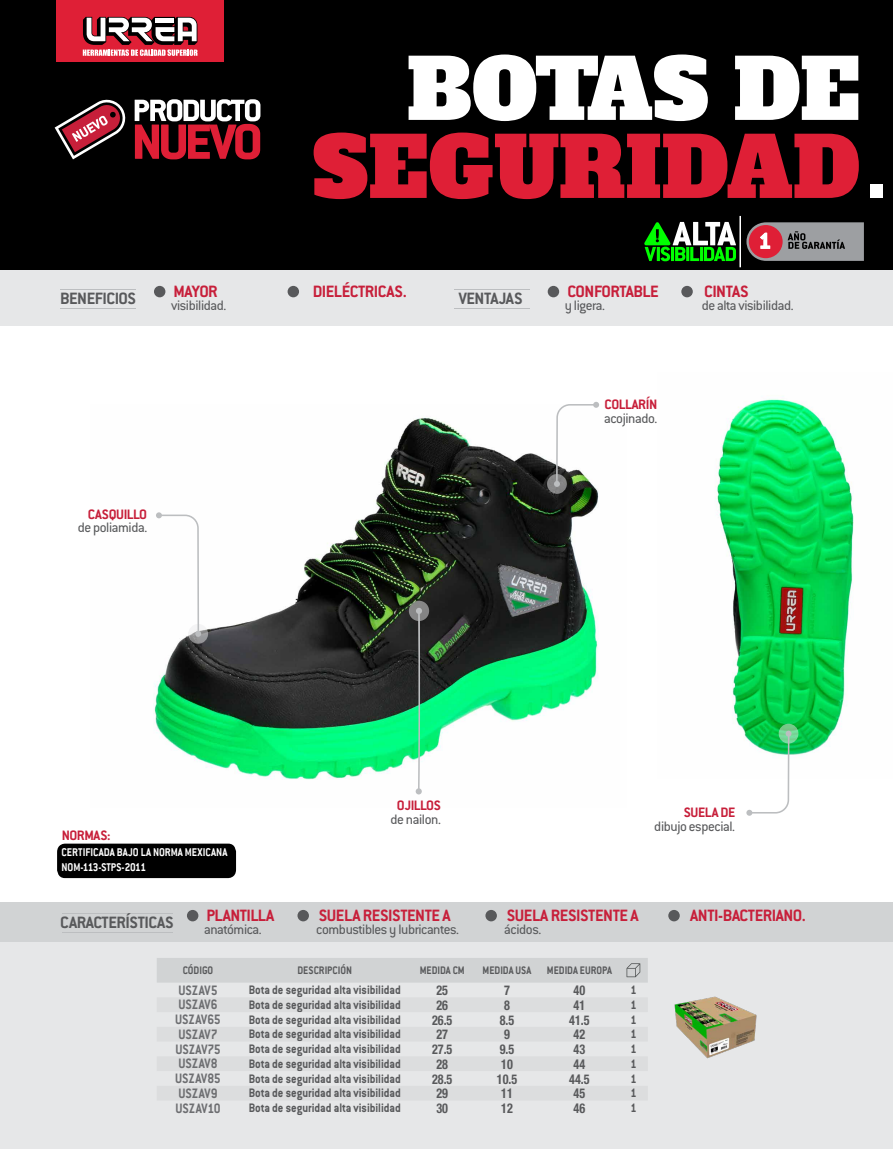
<style>
.page{position:relative;width:893px;height:1149px;background:#fff}
.page>*{position:absolute;margin:0;border:0;box-sizing:border-box;transform-origin:0 0}
.t1{font:82.5px/78px "Alfa Slab One";letter-spacing:-.005em;color:#df1f36}
.t2{font:700 18px "Conduit ITC Std";letter-spacing:-.025em;color:#c71f3a}
.t3{font:700 18px "Conduit ITC Std";letter-spacing:-.025em;color:#58595b}
.t4{font:15px "Conduit ITC Std";letter-spacing:-.025em;color:#58595b}
.t5{font:700 15px "Conduit ITC Std";color:#6d6e71;scale:.9 1}
.t6{font:700 15px "Conduit ITC Std";letter-spacing:-.025em;color:#c71f3a}
.t7{font:700 13.5px "Conduit ITC Std";color:#58595b;scale:.9 1}
.t8{font:700 condensed 13.5px "Helvetica Neue";color:#58595b;scale:.9 1}
.t9{font:700 12.3px/14.9px "Conduit ITC";color:#fff;scale:.9 1}
.t10{font:700 12px "Conduit ITC Std";color:#58595b;scale:.9 1}
.s1{color:#fff}
</style>
<div class="page">
<div style="left:0;top:902px;width:893px;height:47px;background:#d1d3d4"></div>
<div style="left:0;top:942px;width:893px;height:206px;background:#e6e7e8"></div>
<div style="left:0;top:270px;width:893px;height:56px;background:#e6e7e8"></div>
<div style="left:0;top:0;width:893px;height:270px;background:#000"></div>
<svg style="left:135px;top:99px;width:125px;height:60px"></svg>
<svg style="left:55px;top:99px;width:71px;height:60px"></svg>
<img style="left:154px;top:417px;width:445px;height:378px">
<img style="left:715px;top:396px;width:139px;height:359px">
<div style="left:157px;top:958px;width:491px;height:24px;background:#d1d3d4"></div>
<hr style="left:62px;top:913px;width:111px;height:1px;background:#bcbec0">
<hr style="left:62px;top:931px;width:111px;height:1px;background:#bcbec0">
<div style="left:187px;top:909px;width:11px;height:12px;background:#58595b;border-radius:50%"></div>
<div style="left:297px;top:909px;width:12px;height:12px;background:#58595b;border-radius:50%"></div>
<div style="left:485px;top:909px;width:12px;height:12px;background:#58595b;border-radius:50%"></div>
<div style="left:668px;top:909px;width:12px;height:12px;background:#58595b;border-radius:50%"></div>
<hr style="left:454px;top:289px;width:76px;height:1px;background:#bcbec0">
<hr style="left:454px;top:308px;width:76px;height:1px;background:#bcbec0">
<div style="left:548px;top:286px;width:11px;height:11px;background:#58595b;border-radius:50%"></div>
<div style="left:681px;top:286px;width:12px;height:11px;background:#58595b;border-radius:50%"></div>
<hr style="left:60px;top:289px;width:76px;height:1px;background:#bcbec0">
<hr style="left:60px;top:308px;width:76px;height:1px;background:#bcbec0">
<div style="left:154px;top:286px;width:11px;height:11px;background:#58595b;border-radius:50%"></div>
<div style="left:288px;top:286px;width:11px;height:11px;background:#58595b;border-radius:50%"></div>
<img style="left:674px;top:996px;width:83px;height:63px">
<hr style="left:739px;top:216px;width:2px;height:51px;background:#fff">
<svg style="left:644px;top:222px;width:92px;height:39px"></svg>
<svg style="left:746px;top:222px;width:118px;height:39px;background:#98787e"></svg>
<svg style="left:188px;top:623px;width:20px;height:20px"></svg>
<svg style="left:156px;top:512px;width:45px;height:124px"></svg>
<div style="left:409px;top:600px;width:20px;height:21px;background:linear-gradient(to right,#888b87,#858486);border-radius:50%"></div>
<svg style="left:416px;top:607px;width:6px;height:187px"></svg>
<div style="left:547px;top:474px;width:20px;height:19px;background:#868686;border-radius:50%"></div>
<svg style="left:554px;top:401px;width:45px;height:86px"></svg>
<svg style="left:779px;top:723px;width:19px;height:20px"></svg>
<svg style="left:746px;top:730px;width:45px;height:85px"></svg>
<div style="left:57px;top:843px;width:179px;height:34px;background:#000;border-radius:8px"></div>
<div style="left:56px;top:0;width:168px;height:62px;background:#df1f36"></div>
<svg style="left:83px;top:17px;width:115px;height:39px"></svg>
<h2 class="t3" style="left:60px;top:288px;width:77px">BENEFICIOS</h2>
<h1 class="t1" style="left:312px;top:52px;width:576px;text-indent:95px"><span class="s1">BOTAS DE<br></span>SEGURIDAD<span class="s1">.</span></h1>
<h2 class="t2" style="left:174px;top:281px;width:46px">MAYOR</h2>
<h2 class="t2" style="left:313px;top:281px;width:96px">DIELÉCTRICAS.</h2>
<p class="t4" style="left:171px;top:296px;width:57px">visibilidad.</p>
<h2 class="t3" style="left:459px;top:288px;width:65px">VENTAJAS</h2>
<h2 class="t2" style="left:567px;top:281px;width:93px">CONFORTABLE</h2>
<h2 class="t2" style="left:704px;top:281px;width:46px">CINTAS</h2>
<p class="t4" style="left:565px;top:296px;width:42px">y ligera.</p>
<p class="t4" style="left:702px;top:296px;width:93px">de alta visibilidad.</p>
<p class="t6" style="left:88px;top:505px;width:61px">CASQUILLO</p>
<p class="t4" style="left:78px;top:518px;width:71px">de poliamida.</p>
<p class="t6" style="left:605px;top:395px;width:54px">COLLARÍN</p>
<p class="t4" style="left:604px;top:409px;width:55px">acojinado.</p>
<p class="t6" style="left:62px;top:826px;width:50px">NORMAS:</p>
<p class="t9" style="left:62px;top:844px;width:186px">CERTIFICADA BAJO LA NORMA MEXICANA<br>NOM-113-STPS-2011</p>
<p class="t6" style="left:397px;top:796px;width:45px">OJILLOS</p>
<p class="t4" style="left:391px;top:809px;width:52px">de nailon.</p>
<p class="t6" style="left:684px;top:803px;width:53px">SUELA DE</p>
<p class="t4" style="left:654px;top:816px;width:82px">dibujo especial.</p>
<h2 class="t3" style="left:60px;top:911px;width:115px">CARACTERÍSTICAS</h2>
<h2 class="t2" style="left:207px;top:904px;width:69px">PLANTILLA</h2>
<h2 class="t2" style="left:319px;top:904px;width:133px">SUELA RESISTENTE A</h2>
<h2 class="t2" style="left:507px;top:904px;width:133px">SUELA RESISTENTE A</h2>
<h2 class="t2" style="left:690px;top:904px;width:117px">ANTI-BACTERIANO.</h2>
<p class="t4" style="left:204px;top:919px;width:59px">anatómica.</p>
<p class="t4" style="left:316px;top:919px;width:144px">combustibles y lubricantes.</p>
<p class="t4" style="left:504px;top:919px;width:39px">ácidos.</p>
<p class="t10" style="left:183px;top:962px;width:35px">CÓDIGO</p>
<p class="t10" style="left:297px;top:962px;width:62px">DESCRIPCIÓN</p>
<p class="t10" style="left:420px;top:962px;width:52px">MEDIDA CM</p>
<p class="t10" style="left:483px;top:962px;width:56px">MEDIDA USA</p>
<p class="t10" style="left:547px;top:962px;width:74px">MEDIDA EUROPA</p>
<p class="t5" style="left:178px;top:980px;width:45px">USZAV5</p>
<p class="t7" style="left:249px;top:981px;width:170px">Bota de seguridad alta visibilidad</p>
<p class="t8" style="left:436px;top:981px;width:14px">25</p>
<p class="t8" style="left:504px;top:981px;width:8px">7</p>
<p class="t8" style="left:574px;top:981px;width:14px">40</p>
<p class="t7" style="left:630px;top:981px;width:8px">1</p>
<p class="t5" style="left:178px;top:995px;width:45px">USZAV6</p>
<p class="t7" style="left:249px;top:996px;width:170px">Bota de seguridad alta visibilidad</p>
<p class="t8" style="left:436px;top:996px;width:14px">26</p>
<p class="t8" style="left:504px;top:996px;width:8px">8</p>
<p class="t8" style="left:574px;top:996px;width:14px">41</p>
<p class="t7" style="left:630px;top:996px;width:8px">1</p>
<p class="t5" style="left:175px;top:1010px;width:52px">USZAV65</p>
<p class="t7" style="left:249px;top:1010px;width:170px">Bota de seguridad alta visibilidad</p>
<p class="t8" style="left:432px;top:1011px;width:24px">26.5</p>
<p class="t8" style="left:500px;top:1011px;width:18px">8.5</p>
<p class="t8" style="left:569px;top:1011px;width:24px">41.5</p>
<p class="t7" style="left:630px;top:1010px;width:8px">1</p>
<p class="t5" style="left:178px;top:1024px;width:45px">USZAV7</p>
<p class="t7" style="left:249px;top:1025px;width:170px">Bota de seguridad alta visibilidad</p>
<p class="t8" style="left:436px;top:1026px;width:14px">27</p>
<p class="t8" style="left:504px;top:1026px;width:8px">9</p>
<p class="t8" style="left:574px;top:1026px;width:14px">42</p>
<p class="t7" style="left:630px;top:1025px;width:8px">1</p>
<p class="t5" style="left:175px;top:1039px;width:52px">USZAV75</p>
<p class="t7" style="left:249px;top:1040px;width:170px">Bota de seguridad alta visibilidad</p>
<p class="t8" style="left:432px;top:1040px;width:24px">27.5</p>
<p class="t8" style="left:500px;top:1040px;width:18px">9.5</p>
<p class="t8" style="left:574px;top:1040px;width:14px">43</p>
<p class="t7" style="left:630px;top:1040px;width:8px">1</p>
<p class="t5" style="left:178px;top:1054px;width:45px">USZAV8</p>
<p class="t7" style="left:249px;top:1055px;width:170px">Bota de seguridad alta visibilidad</p>
<p class="t8" style="left:436px;top:1055px;width:14px">28</p>
<p class="t8" style="left:501px;top:1055px;width:14px">10</p>
<p class="t8" style="left:574px;top:1055px;width:14px">44</p>
<p class="t7" style="left:630px;top:1055px;width:8px">1</p>
<p class="t5" style="left:175px;top:1068px;width:52px">USZAV85</p>
<p class="t7" style="left:249px;top:1069px;width:170px">Bota de seguridad alta visibilidad</p>
<p class="t8" style="left:432px;top:1070px;width:24px">28.5</p>
<p class="t8" style="left:497px;top:1070px;width:24px">10.5</p>
<p class="t8" style="left:569px;top:1070px;width:24px">44.5</p>
<p class="t7" style="left:630px;top:1069px;width:8px">1</p>
<p class="t5" style="left:178px;top:1083px;width:45px">USZAV9</p>
<p class="t7" style="left:249px;top:1084px;width:170px">Bota de seguridad alta visibilidad</p>
<p class="t8" style="left:436px;top:1085px;width:14px">29</p>
<p class="t8" style="left:501px;top:1085px;width:14px">11</p>
<p class="t8" style="left:574px;top:1085px;width:14px">45</p>
<p class="t7" style="left:630px;top:1084px;width:8px">1</p>
<p class="t5" style="left:175px;top:1098px;width:52px">USZAV10</p>
<p class="t7" style="left:249px;top:1099px;width:170px">Bota de seguridad alta visibilidad</p>
<p class="t8" style="left:436px;top:1099px;width:14px">30</p>
<p class="t8" style="left:501px;top:1099px;width:14px">12</p>
<p class="t8" style="left:574px;top:1099px;width:14px">46</p>
<p class="t7" style="left:630px;top:1099px;width:8px">1</p>
</div>
